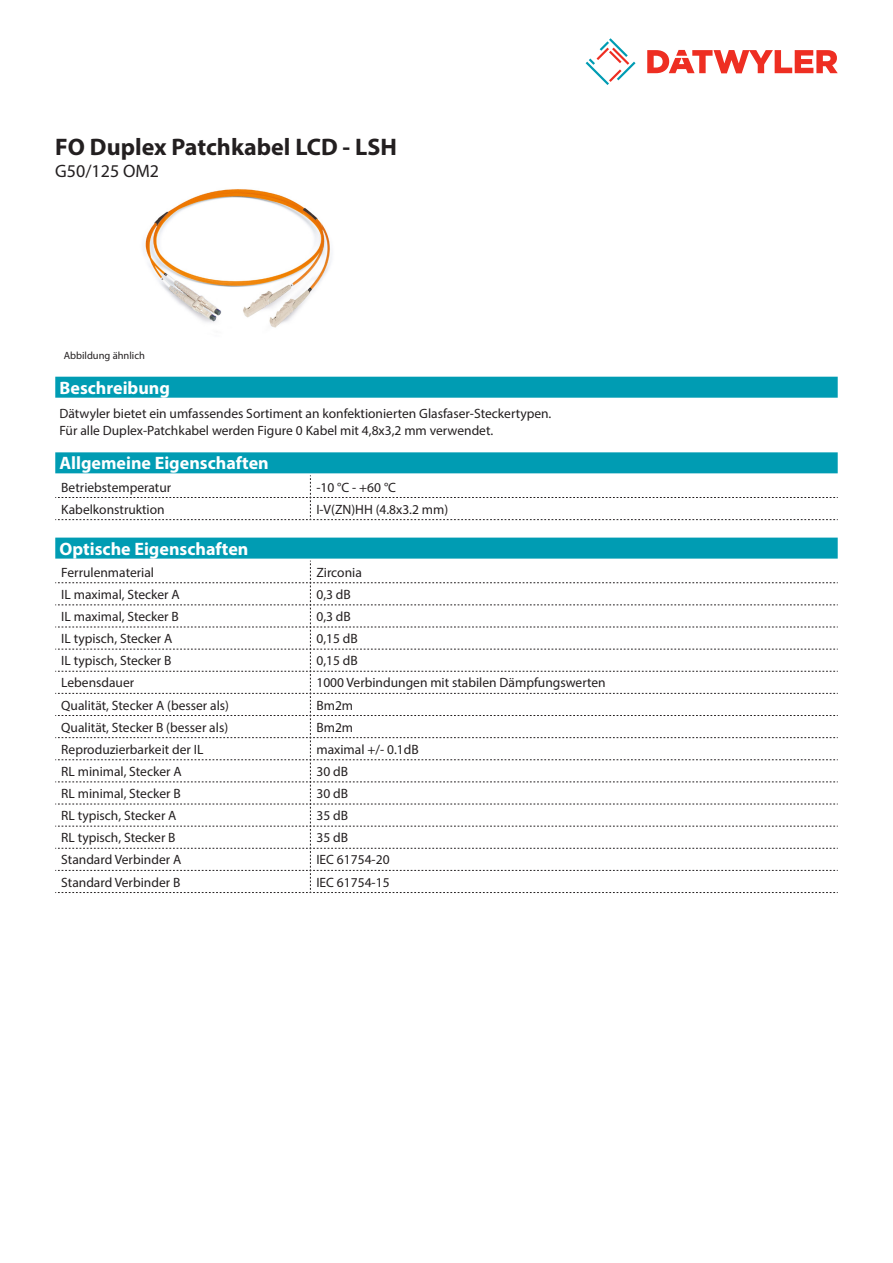
<style>
.page{position:relative;width:893px;height:1263px;background:#fff}
.page>*{position:absolute;margin:0;border:0;box-sizing:border-box;transform-origin:0 0}
.Product_Head{font:700 24px "Myriad Pro";color:#231f20}
.Standard_Head_Proper{font:700 18px "Myriad Pro";color:#fff}
.SubHead{font:18px "Myriad Pro";color:#231f20}
.myriad_light_propert{font:13.5px "Myriad Pro";color:#231f20}
.Standard_text{font:13.5px/16.2px "Myriad Pro";color:#231f20}
.imagetext{font:10.5px "Myriad Pro";color:#231f20}
</style>
<div class="page">
<svg style="left:586px;top:38px;width:49px;height:47px"></svg>
<svg style="left:647px;top:50px;width:191px;height:23px"></svg>
<img style="left:143px;top:189px;width:189px;height:139px">
<div style="left:55px;top:377px;width:783px;height:21px;background:#009cb3"></div>
<div style="left:55px;top:452px;width:783px;height:21px;background:#009cb3"></div>
<svg style="left:55px;top:475px;width:783px;height:45px"></svg>
<div style="left:55px;top:538px;width:783px;height:21px;background:#009cb3"></div>
<svg style="left:55px;top:561px;width:783px;height:332px"></svg>
<p class="Product_Head" style="left:55px;top:131px;width:343px">FO Duplex Patchkabel LCD - LSH</p>
<p class="SubHead" style="left:55px;top:160px;width:105px">G50/125 OM2</p>
<p class="imagetext" style="left:64px;top:349px;width:83px">Abbildung ähnlich</p>
<p class="Standard_Head_Proper" style="left:60px;top:376px;width:112px">Beschreibung</p>
<p class="Standard_text" style="left:60px;top:406px;width:493px">Dätwyler bietet ein umfassendes Sortiment an konfektionierten Glasfaser-Steckertypen.<br>Für alle Duplex-Patchkabel werden Figure 0 Kabel mit 4,8x3,2 mm verwendet.</p>
<p class="Standard_Head_Proper" style="left:60px;top:452px;width:211px">Allgemeine Eigenschaften</p>
<p class="myriad_light_propert" style="left:61px;top:479px;width:111px">Betriebstemperatur</p>
<p class="myriad_light_propert" style="left:316px;top:479px;width:81px">-10 °C - +60 °C</p>
<p class="myriad_light_propert" style="left:61px;top:501px;width:105px">Kabelkonstruktion</p>
<p class="myriad_light_propert" style="left:316px;top:501px;width:133px">I-V(ZN)HH (4.8x3.2 mm)</p>
<p class="Standard_Head_Proper" style="left:60px;top:537px;width:190px">Optische Eigenschaften</p>
<p class="myriad_light_propert" style="left:61px;top:564px;width:94px">Ferrulenmaterial</p>
<p class="myriad_light_propert" style="left:316px;top:564px;width:47px">Zirconia</p>
<p class="myriad_light_propert" style="left:61px;top:586px;width:120px">IL maximal, Stecker A</p>
<p class="myriad_light_propert" style="left:316px;top:586px;width:36px">0,3 dB</p>
<p class="myriad_light_propert" style="left:61px;top:608px;width:119px">IL maximal, Stecker B</p>
<p class="myriad_light_propert" style="left:316px;top:608px;width:36px">0,3 dB</p>
<p class="myriad_light_propert" style="left:61px;top:630px;width:113px">IL typisch, Stecker A</p>
<p class="myriad_light_propert" style="left:316px;top:630px;width:43px">0,15 dB</p>
<p class="myriad_light_propert" style="left:61px;top:652px;width:112px">IL typisch, Stecker B</p>
<p class="myriad_light_propert" style="left:316px;top:652px;width:43px">0,15 dB</p>
<p class="myriad_light_propert" style="left:61px;top:674px;width:74px">Lebensdauer</p>
<p class="myriad_light_propert" style="left:316px;top:674px;width:291px">1000 Verbindungen mit stabilen Dämpfungswerten</p>
<p class="myriad_light_propert" style="left:61px;top:697px;width:169px">Qualität, Stecker A (besser als)</p>
<p class="myriad_light_propert" style="left:316px;top:697px;width:38px">Bm2m</p>
<p class="myriad_light_propert" style="left:61px;top:719px;width:168px">Qualität, Stecker B (besser als)</p>
<p class="myriad_light_propert" style="left:316px;top:719px;width:38px">Bm2m</p>
<p class="myriad_light_propert" style="left:61px;top:741px;width:144px">Reproduzierbarkeit der IL</p>
<p class="myriad_light_propert" style="left:316px;top:741px;width:104px">maximal +/- 0.1dB</p>
<p class="myriad_light_propert" style="left:61px;top:763px;width:122px">RL minimal, Stecker A</p>
<p class="myriad_light_propert" style="left:316px;top:763px;width:33px">30 dB</p>
<p class="myriad_light_propert" style="left:61px;top:785px;width:121px">RL minimal, Stecker B</p>
<p class="myriad_light_propert" style="left:316px;top:785px;width:33px">30 dB</p>
<p class="myriad_light_propert" style="left:61px;top:807px;width:117px">RL typisch, Stecker A</p>
<p class="myriad_light_propert" style="left:316px;top:807px;width:33px">35 dB</p>
<p class="myriad_light_propert" style="left:61px;top:829px;width:116px">RL typisch, Stecker B</p>
<p class="myriad_light_propert" style="left:316px;top:829px;width:33px">35 dB</p>
<p class="myriad_light_propert" style="left:61px;top:851px;width:122px">Standard Verbinder A</p>
<p class="myriad_light_propert" style="left:316px;top:851px;width:75px">IEC 61754-20</p>
<p class="myriad_light_propert" style="left:61px;top:874px;width:121px">Standard Verbinder B</p>
<p class="myriad_light_propert" style="left:316px;top:874px;width:75px">IEC 61754-15</p>
</div>
